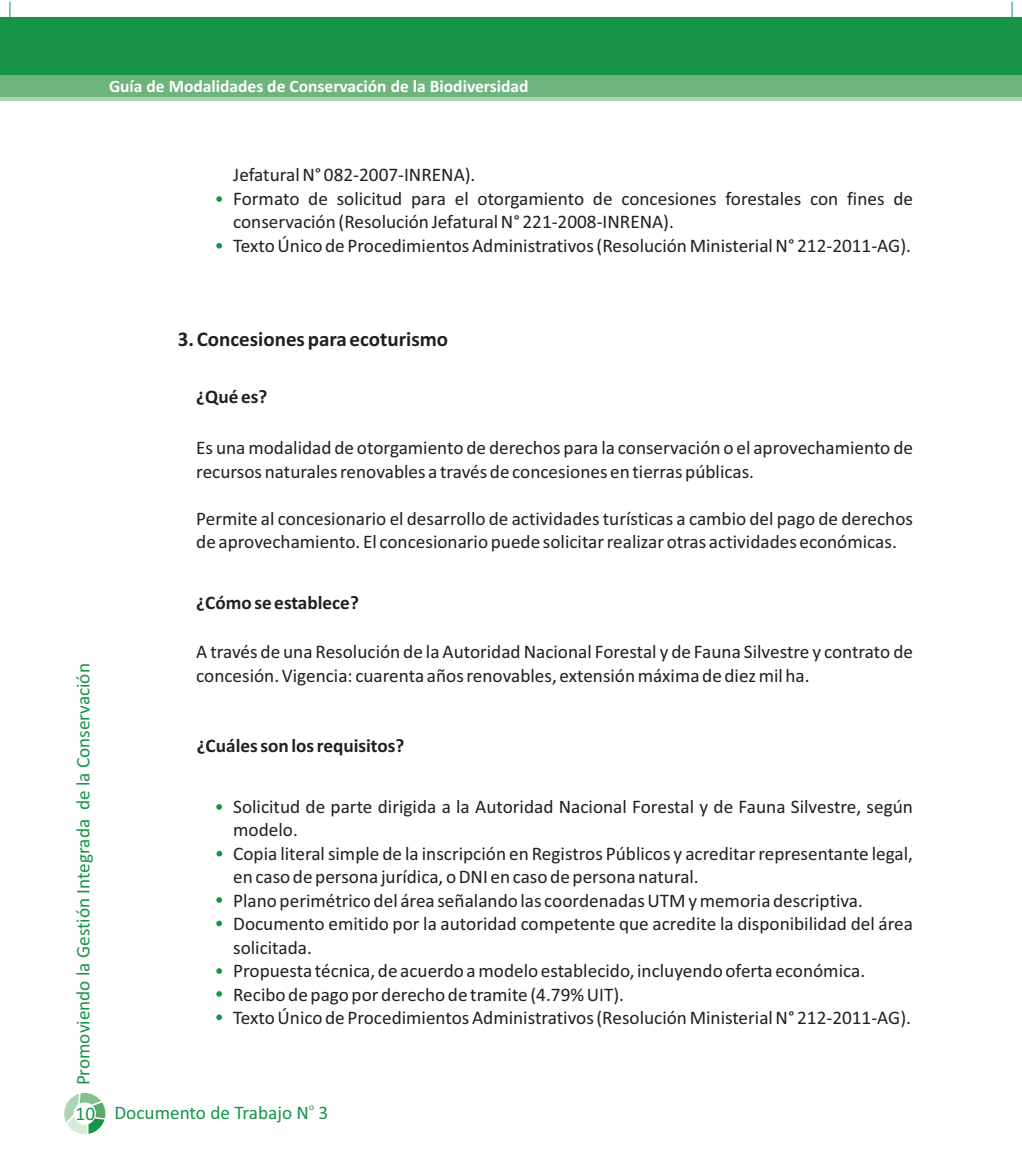
<style>
.page{position:relative;width:1022px;height:1161px;background:#fff}
.page>*{position:absolute;margin:0;border:0;box-sizing:border-box;transform-origin:0 0}
.t1{font:700 21px "Calibri";color:#231f20}
.t2{font:19.25px/23.4px "Calibri";color:#231f20}
.t3{font:19.25px "Calibri";color:#179448}
.t4{font:700 19.25px "Calibri";color:#231f20}
.t5{font:700 17.5px "Calibri";color:#fff}
.t6{font:9.62px "Calibri";color:#179448}
</style>
<div class="page">
<div style="left:0;top:17px;width:1022px;height:81px;background:#179448"></div>
<div style="left:0;top:76px;width:1022px;height:24px;background:#6eb57d"></div>
<hr style="left:0;top:97px;width:1022px;height:3px;background:#aed5b3">
<svg style="left:10px;top:2px;width:1px;height:15px"></svg>
<svg style="left:1012px;top:2px;width:1px;height:15px"></svg>
<svg style="left:64px;top:1093px;width:41px;height:41px"></svg>
<div style="left:74px;top:1102px;width:22px;height:22px;background:#fff;border-radius:50%"></div>
<svg style="left:216px;top:196px;width:6px;height:6px"></svg>
<svg style="left:216px;top:243px;width:6px;height:6px"></svg>
<svg style="left:216px;top:804px;width:6px;height:6px"></svg>
<svg style="left:216px;top:851px;width:6px;height:5px"></svg>
<svg style="left:216px;top:897px;width:6px;height:6px"></svg>
<svg style="left:216px;top:920px;width:6px;height:6px"></svg>
<svg style="left:216px;top:968px;width:6px;height:6px"></svg>
<svg style="left:216px;top:991px;width:6px;height:6px"></svg>
<svg style="left:216px;top:1014px;width:6px;height:6px"></svg>
<p class="t5" style="left:109px;top:79px;width:421px">Guía de Modalidades de Conservación de la Biodiversidad</p>
<p class="t2" style="left:233px;top:165px;width:681px">Jefatural N° 082‐2007‐INRENA).<br>Formato de solicitud para el otorgamiento de concesiones forestales con fines de conservación (Resolución Jefatural N° 221‐2008‐INRENA).<br>Texto Único de Procedimientos Administrativos (Resolución Ministerial N° 212‐2011‐AG).</p>
<p class="t3" style="left:75px;top:1085px;width:424px;rotate:-90deg">Promoviendo la Gestión Integrada de la Conservación</p>
<p class="t1" style="left:178px;top:330px;width:272px">3. Concesiones para ecoturismo</p>
<p class="t4" style="left:196px;top:388px;width:73px">¿Qué es?</p>
<p class="t2" style="left:196px;top:438px;width:718px">Es una modalidad de otorgamiento de derechos para la conservación o el aprovechamiento de recursos naturales renovables a través de concesiones en tierras públicas.</p>
<p class="t2" style="left:196px;top:508px;width:718px">Permite al concesionario el desarrollo de actividades turísticas a cambio del pago de derechos de aprovechamiento. El concesionario puede solicitar realizar otras actividades económicas.</p>
<p class="t4" style="left:196px;top:594px;width:164px">¿Cómo se establece?</p>
<p class="t2" style="left:196px;top:642px;width:718px">A través de una Resolución de la Autoridad Nacional Forestal y de Fauna Silvestre y contrato de concesión. Vigencia: cuarenta años renovables, extensión máxima de diez mil ha.</p>
<p class="t4" style="left:197px;top:737px;width:209px">¿Cuáles son los requisitos?</p>
<p class="t2" style="left:233px;top:796px;width:681px">Solicitud de parte dirigida a la Autoridad Nacional Forestal y de Fauna Silvestre, según modelo.<br>Copia literal simple de la inscripción en Registros Públicos y acreditar representante legal, en caso de persona jurídica, o DNI en caso de persona natural.<br>Plano perimétrico del área señalando las coordenadas UTM y memoria descriptiva.<br>Documento emitido por la autoridad competente que acredite la disponibilidad del área solicitada.<br>Propuesta técnica, de acuerdo a modelo establecido, incluyendo oferta económica.<br>Recibo de pago por derecho de tramite (4.79% UIT).<br>Texto Único de Procedimientos Administrativos (Resolución Ministerial N° 212‐2011‐AG).</p>
<p class="t6" style="left:309px;top:1102px;width:7px">o</p>
<p class="t3" style="left:76px;top:1105px;width:254px">10 Documento de Trabajo N 3</p>
</div>
